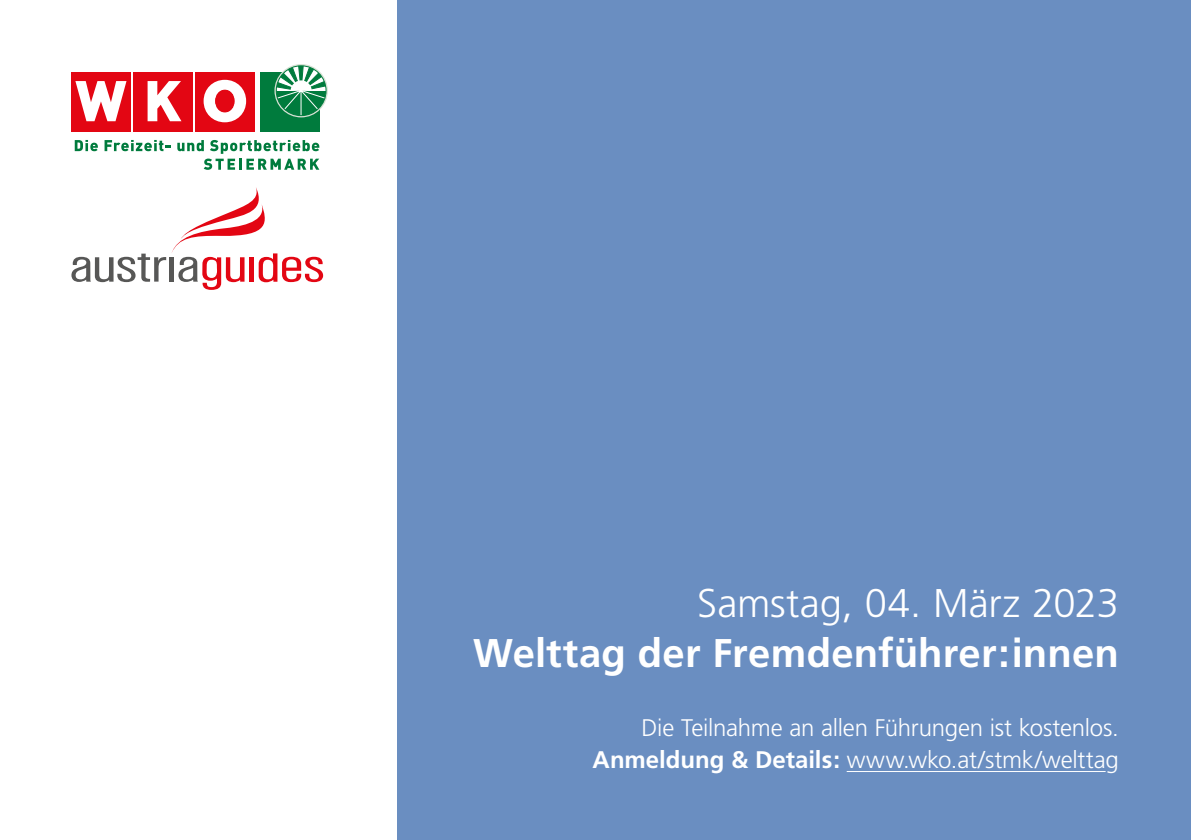
<style>
.page{position:relative;width:1191px;height:840px;background:#fff}
.page>*{position:absolute;margin:0;border:0;box-sizing:border-box;transform-origin:0 0}
.t1{font:700 40px "Frutiger";letter-spacing:.005em;color:#fff}
.t2{font:300 40px "Frutiger";color:#fff}
.t3{font:300 24px/32px "Frutiger";letter-spacing:-.01em;color:#fff;text-align:right}
.s1{font-weight:700}
</style>
<div class="page">
<div style="left:397px;top:0;width:794px;height:839px;background:#6a8ec1"></div>
<svg style="left:71px;top:187px;width:252px;height:103px"></svg>
<div style="left:195px;top:72px;width:59px;height:59px;background:#e30613"></div>
<div style="left:133px;top:72px;width:59px;height:59px;background:#e30613"></div>
<svg style="left:148px;top:81px;width:33px;height:40px"></svg>
<div style="left:71px;top:72px;width:59px;height:59px;background:#e30613"></div>
<svg style="left:75px;top:81px;width:51px;height:40px"></svg>
<svg style="left:204px;top:80px;width:42px;height:42px"></svg>
<div style="left:216px;top:90px;width:18px;height:22px;background:#e30613;border-radius:50%"></div>
<div style="left:215px;top:90px;width:20px;height:22px;border:1px solid #e30613;border-radius:50%"></div>
<div style="left:260px;top:72px;width:59px;height:59px;background:#007b3d"></div>
<svg style="left:75px;top:140px;width:23px;height:11px"></svg>
<svg style="left:105px;top:140px;width:66px;height:11px"></svg>
<svg style="left:177px;top:140px;width:142px;height:30px"></svg>
<svg style="left:275px;top:66px;width:52px;height:51px"></svg>
<hr style="left:846px;top:770px;width:259px;height:1px;background:#fff">
<h1 class="t2" style="left:697px;top:580px;width:423px">Samstag, 04. März 2023</h1>
<h1 class="t1" style="left:473px;top:629px;width:647px">Welttag der Fremdenführer:innen</h1>
<p class="t3" style="left:592px;top:711px;width:528px">Die Teilnahme an allen Führungen ist kostenlos.<br><span class="s1">Anmeldung &amp; Details:</span> www.wko.at/stmk/welttag</p>
</div>
